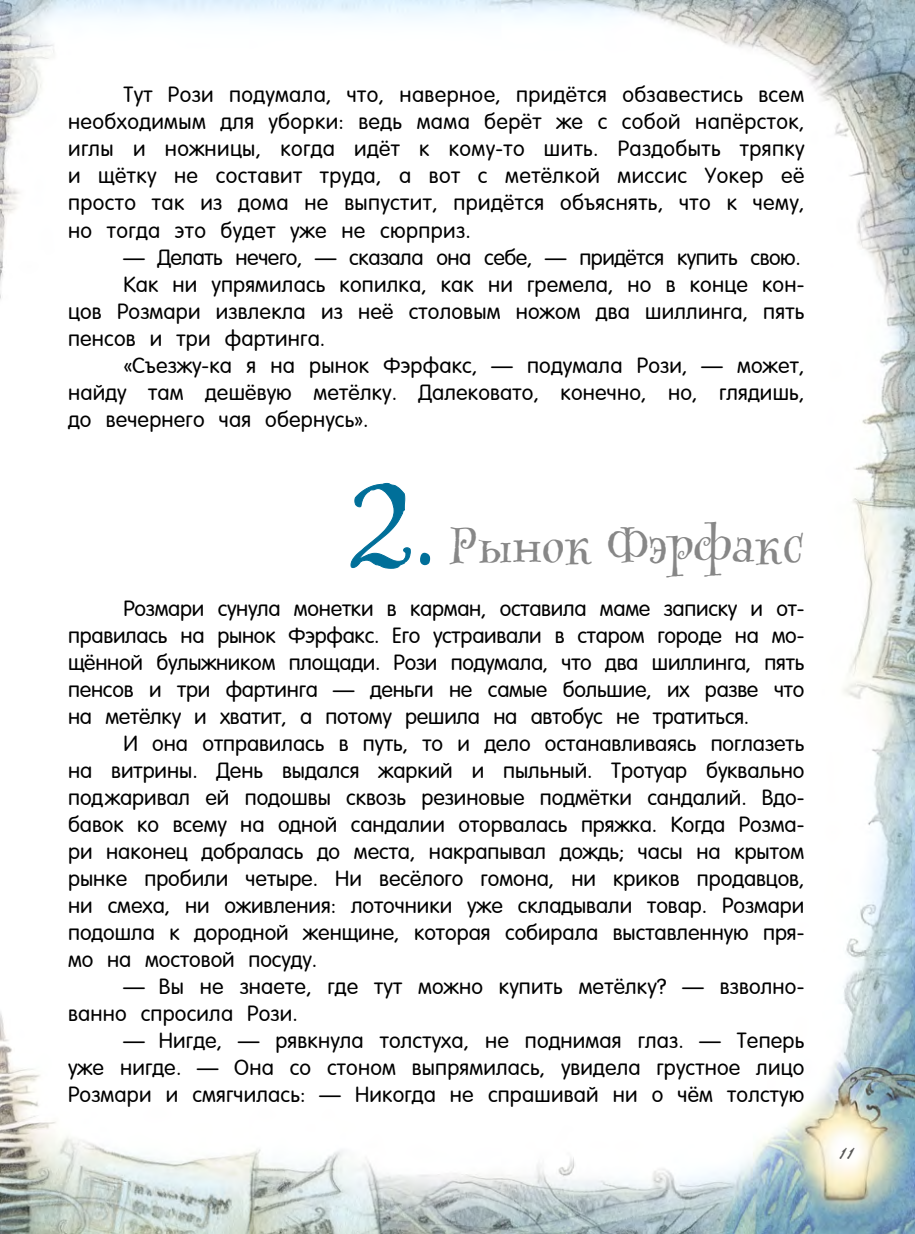
<style>
.page{position:relative;width:915px;height:1234px;background:#fff}
.page>*{position:absolute;margin:0;border:0;box-sizing:border-box;transform-origin:0 0}
.t1{font:49.5px "Dollhouse C";color:#878787}
.t2{font:23.1px "HAND Buntman PIBZ Variant 2";color:#575756;scale:.91 1}
.t3{font:21px/27px "NEW Futura Round";letter-spacing:.01em;color:#000;text-align:justify}
.t4{font:21px "NEW Futura Round";letter-spacing:-.02em;color:#000}
.s1{font-size:142.5px;color:#006f99}
.s2{font-size:100.5px;color:#006f99}
</style>
<div class="page">
<img style="left:0;top:0;width:914px;height:1233px">
<p class="t3" style="left:68px;top:82px;width:737px;text-indent:55px">Тут Рози подумала, что, наверное, придётся обзавестись всем необходимым для уборки: ведь мама берёт же с собой напёрсток, иглы и ножницы, когда идёт к кому-то шить. Раздобыть тряпку и щётку не составит труда, а вот с метёлкой миссис Уокер её просто так из дома не выпустит, придётся объяснять, что к чему, но тогда это будет уже не сюрприз.</p>
<p class="t4" style="left:123px;top:245px;width:678px">— Делать нечего, — сказала она себе, — придётся купить свою.</p>
<p class="t3" style="left:123px;top:271px;width:682px">Как ни упрямилась копилка, как ни гремела, но в конце кон-</p>
<p class="t3" style="left:68px;top:298px;width:737px">цов Розмари извлекла из неё столовым ножом два шиллинга, пять</p>
<p class="t3" style="left:68px;top:325px;width:258px">пенсов и три фартинга.</p>
<p class="t3" style="left:123px;top:352px;width:682px">«Съезжу-ка я на рынок Фэрфакс, — подумала Рози, — может,</p>
<p class="t3" style="left:68px;top:379px;width:737px">найду там дешёвую метёлку. Далековато, конечно, но, глядишь,</p>
<p class="t3" style="left:68px;top:406px;width:301px">до вечернего чая обернусь».</p>
<h1 class="t1" style="left:349px;top:511px;width:456px"><span class="s1">2</span><span class="s2">.</span> Рынок Фэрфакс</h1>
<p class="t3" style="left:68px;top:595px;width:737px;text-indent:55px">Розмари сунула монетки в карман, оставила маме записку и от&shy;правилась на рынок Фэрфакс. Его устраивали в старом городе на мо&shy;щённой булыжником площади. Рози подумала, что два шиллинга, пять пенсов и три фартинга — деньги не самые большие, их разве что на метёлку и хватит, а потому решила на автобус не тратиться.</p>
<p class="t3" style="left:68px;top:730px;width:737px;text-indent:55px">И она отправилась в путь, то и дело останавливаясь поглазеть на витрины. День выдался жаркий и пыльный. Тротуар буквально поджаривал ей подошвы сквозь резиновые подмётки сандалий. Вдо&shy;бавок ко всему на одной сандалии оторвалась пряжка. Когда Розма&shy;ри наконец добралась до места, накрапывал дождь; часы на крытом рынке пробили четыре. Ни весёлого гомона, ни криков продавцов, ни смеха, ни оживления: лоточники уже складывали товар. Розмари подошла к дородной женщине, которая собирала выставленную пря&shy;мо на мостовой посуду.</p>
<p class="t3" style="left:68px;top:973px;width:737px;text-indent:55px">— Вы не знаете, где тут можно купить метёлку? — взволно&shy;ванно спросила Рози.</p>
<p class="t3" style="left:68px;top:1027px;width:737px;text-indent:55px">— Нигде, — рявкнула толстуха, не поднимая глаз. — Теперь уже нигде. — Она со стоном выпрямилась, увидела грустное лицо Розмари и смягчилась: — Никогда не спрашивай ни о чём толстую</p>
<p class="t2" style="left:839px;top:1140px;width:18px">11</p>
</div>
